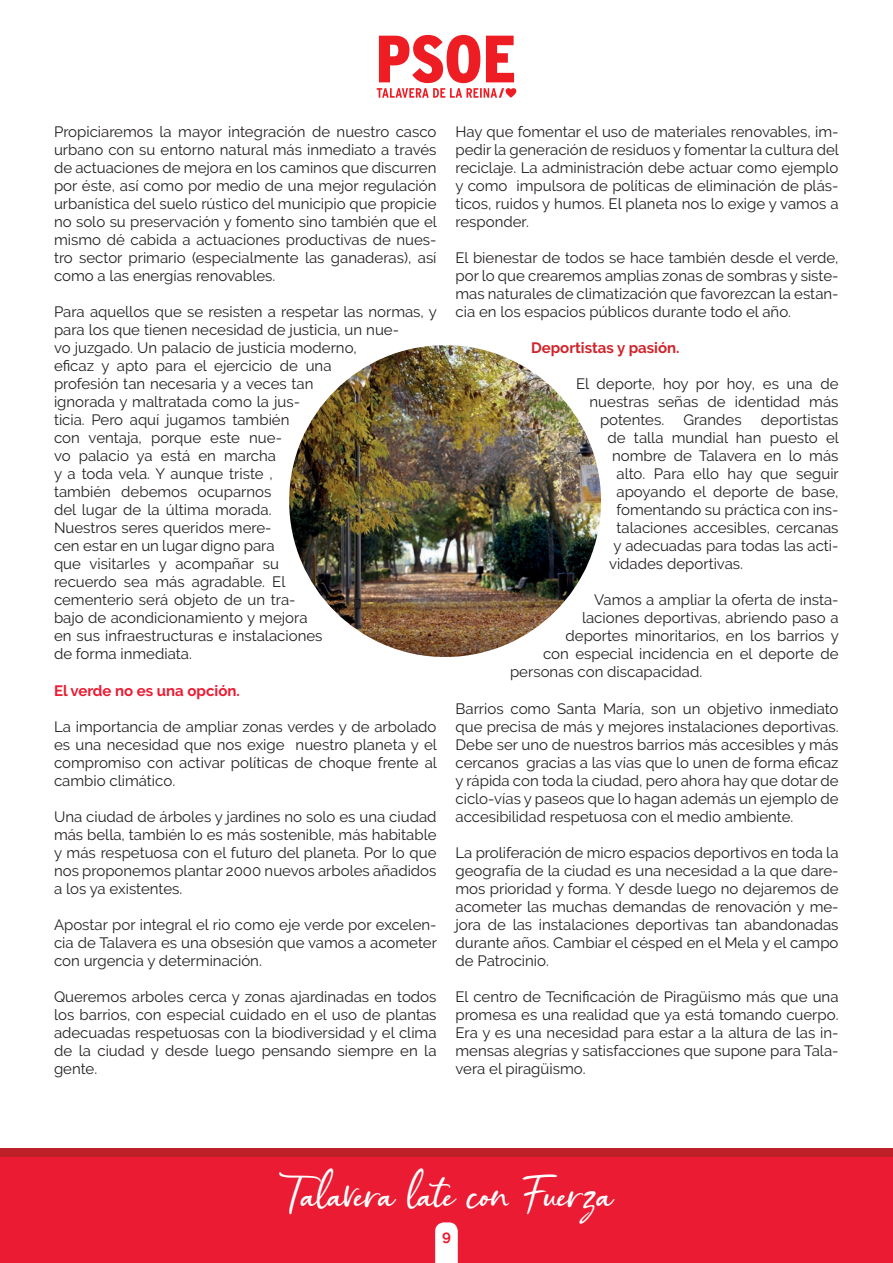
<style>
.page{position:relative;width:893px;height:1263px;background:#fff}
.page>*{position:absolute;margin:0;border:0;box-sizing:border-box;transform-origin:0 0}
.t1{font:40.5px "Cristalistic Script";color:#fff}
.t2{font:15px/18px "Raleway";color:#231f20;text-align:justify}
.t3{font:700 15px "Raleway";color:#ea1b32}
.t4{font:700 15px "Raleway";color:#d1232a}
</style>
<div class="page">
<div style="left:0;top:1157px;width:893px;height:106px;background:#ea1b32"></div>
<div style="left:0;top:1148px;width:893px;height:9px;background:#be2029"></div>
<svg style="left:377px;top:35px;width:139px;height:63px"></svg>
<svg style="left:435px;top:1222px;width:23px;height:41px"></svg>
<img style="left:289px;top:345px;width:312px;height:312px;border-radius:156px">
<p class="t2" style="left:54px;top:123px;width:384px">Propiciaremos la mayor integración de nuestro casco urbano con su entorno natural más inmediato a través de actuaciones de mejora en los caminos que discurren por éste, así como por medio de una mejor regulación urbanística del suelo rústico del municipio que propicie no solo su preservación y fomento sino también que el mismo dé cabida a actuaciones productivas de nues&shy;tro sector primario (especialmente las ganaderas), así como a las energías renovables.</p>
<p class="t2" style="left:54px;top:303px;width:384px;text-align:left">Para aquellos que se resisten a respetar las normas, y para los que tienen necesidad de justicia, un nue-<br>vo juzgado. Un palacio de justicia moderno,<br>eficaz y apto para el ejercicio de una<br>profesión tan necesaria y a veces tan<br>ignorada y maltratada como la jus-<br>ticia. Pero aquí jugamos también<br>con ventaja, porque este nue-<br>vo palacio ya está en marcha<br>y a toda vela. Y aunque triste ,<br>también debemos ocuparnos<br>del lugar de la última morada.<br>Nuestros seres queridos mere-<br>cen estar en un lugar digno para<br>que visitarles y acompañar su<br>recuerdo sea más agradable. El<br>cementerio será objeto de un tra-<br>bajo de acondicionamiento y mejora<br>en sus infraestructuras e instalaciones<br>de forma inmediata.</p>
<p class="t3" style="left:54px;top:682px;width:187px">El verde no es una opción.</p>
<p class="t2" style="left:54px;top:717px;width:384px">La importancia de ampliar zonas verdes y de arbolado es una necesidad que nos exige nuestro planeta y el compromiso con activar políticas de choque frente al cambio climático.</p>
<p class="t2" style="left:54px;top:807px;width:384px">Una ciudad de árboles y jardines no solo es una ciudad más bella, también lo es más sostenible, más habitable y más respetuosa con el futuro del planeta. Por lo que nos proponemos plantar 2000 nuevos arboles añadidos a los ya existentes.</p>
<p class="t2" style="left:54px;top:915px;width:384px">Apostar por integral el rio como eje verde por excelen&shy;cia de Talavera es una obsesión que vamos a acometer con urgencia y determinación.</p>
<p class="t2" style="left:54px;top:987px;width:384px">Queremos arboles cerca y zonas ajardinadas en todos los barrios, con especial cuidado en el uso de plantas adecuadas respetuosas con la biodiversidad y el clima de la ciudad y desde luego pensando siempre en la gente.</p>
<p class="t2" style="left:455px;top:123px;width:385px">Hay que fomentar el uso de materiales renovables, im&shy;pedir la generación de residuos y fomentar la cultura del reciclaje. La administración debe actuar como ejemplo y como impulsora de políticas de eliminación de plás&shy;ticos, ruidos y humos. El planeta nos lo exige y vamos a responder.</p>
<p class="t2" style="left:455px;top:249px;width:385px">El bienestar de todos se hace también desde el verde, por lo que crearemos amplias zonas de sombras y siste&shy;mas naturales de climatización que favorezcan la estan&shy;cia en los espacios públicos durante todo el año.</p>
<p class="t4" style="left:531px;top:340px;width:150px">Deportistas y pasión.</p>
<p class="t2" style="left:576px;top:375px;width:264px">El deporte, hoy por hoy, es una de</p>
<p class="t2" style="left:590px;top:393px;width:250px">nuestras señas de identidad más</p>
<p class="t2" style="left:600px;top:411px;width:66px">potentes.</p>
<p class="t2" style="left:683px;top:411px;width:60px">Grandes</p>
<p class="t2" style="left:761px;top:411px;width:79px">deportistas</p>
<p class="t2" style="left:608px;top:429px;width:233px">de talla mundial han puesto el</p>
<p class="t2" style="left:612px;top:447px;width:228px">nombre de Talavera en lo más</p>
<p class="t2" style="left:617px;top:465px;width:224px">alto. Para ello hay que seguir</p>
<p class="t2" style="left:617px;top:483px;width:223px">apoyando el deporte de base,</p>
<p class="t2" style="left:617px;top:501px;width:223px">fomentando su práctica con ins-</p>
<p class="t2" style="left:617px;top:519px;width:224px">talaciones accesibles, cercanas</p>
<p class="t2" style="left:614px;top:537px;width:227px">y adecuadas para todas las acti-</p>
<p class="t2" style="left:609px;top:555px;width:136px">vidades deportivas.</p>
<p class="t2" style="left:594px;top:591px;width:246px">Vamos a ampliar la oferta de insta-</p>
<p class="t2" style="left:582px;top:609px;width:258px">laciones deportivas, abriendo paso a</p>
<p class="t2" style="left:566px;top:627px;width:275px">deportes minoritarios, en los barrios y</p>
<p class="t2" style="left:543px;top:645px;width:297px">con especial incidencia en el deporte de</p>
<p class="t2" style="left:510px;top:663px;width:194px">personas con discapacidad.</p>
<p class="t2" style="left:455px;top:699px;width:385px">Barrios como Santa María, son un objetivo inmediato que precisa de más y mejores instalaciones deportivas.<br>Debe ser uno de nuestros barrios más accesibles y más cercanos gracias a las vías que lo unen de forma eficaz y rápida con toda la ciudad, pero ahora hay que dotar de ciclo-vías y paseos que lo hagan además un ejemplo de accesibilidad respetuosa con el medio ambiente.</p>
<p class="t2" style="left:455px;top:843px;width:385px">La proliferación de micro espacios deportivos en toda la geografía de la ciudad es una necesidad a la que dare&shy;mos prioridad y forma. Y desde luego no dejaremos de acometer las muchas demandas de renovación y me&shy;jora de las instalaciones deportivas tan abandonadas durante años. Cambiar el césped en el Mela y el campo de Patrocinio.</p>
<p class="t2" style="left:455px;top:987px;width:385px">El centro de Tecnificación de Piragüismo más que una promesa es una realidad que ya está tomando cuerpo.<br>Era y es una necesidad para estar a la altura de las in&shy;mensas alegrías y satisfacciones que supone para Tala&shy;vera el piragüismo.</p>
<h1 class="t1" style="left:279px;top:1168px;width:336px">Talavera late con Fuerza</h1>
<p class="t3" style="left:442px;top:1227px;width:10px">9</p>
</div>
